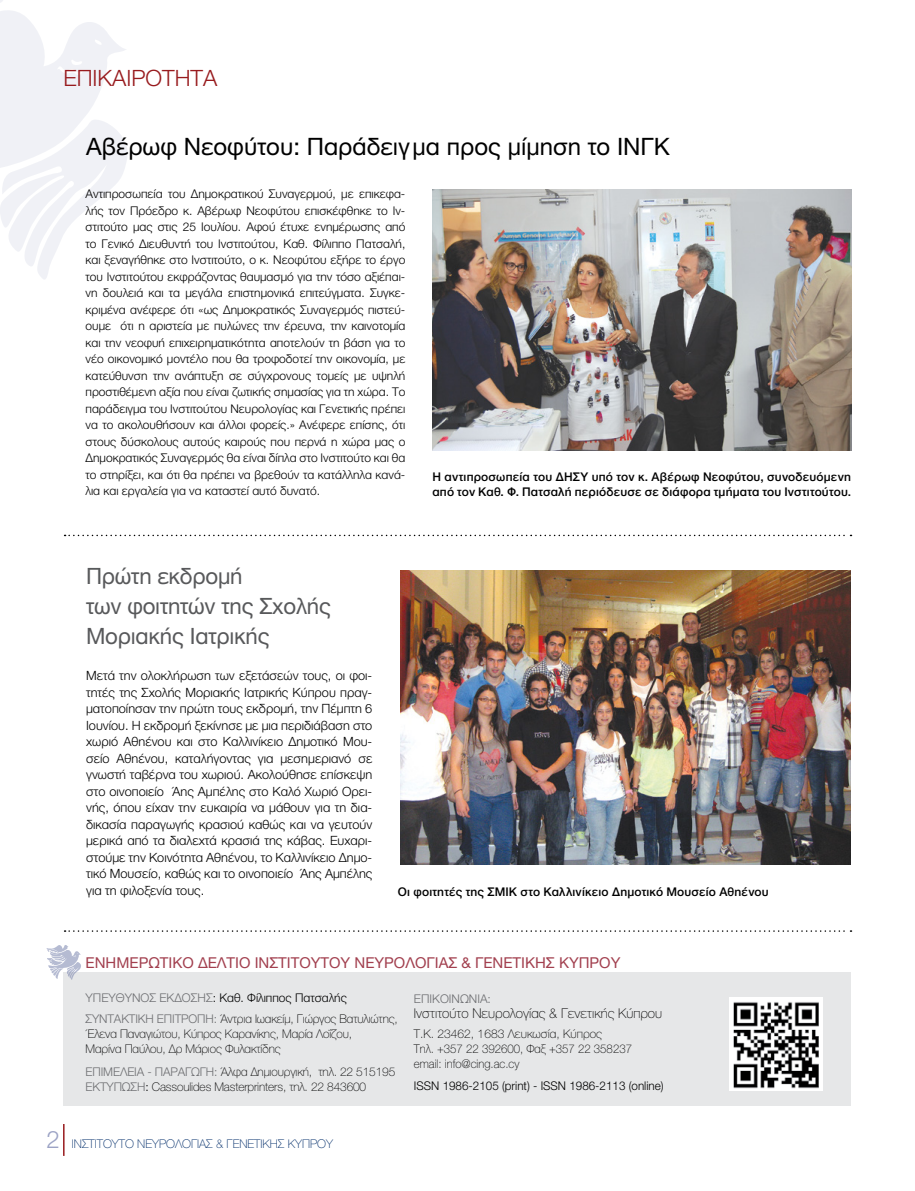
<style>
.page{position:relative;width:915px;height:1191px;background:#fff}
.page>*{position:absolute;margin:0;border:0;box-sizing:border-box;transform-origin:0 0}
.t1{font:24px "Ntitweights 04 Roman";color:#000}
.t2{font:300 24px "Ntitweights 03";color:#9ca3c5}
.t3{font:22.5px "Ntitweights 04 Roman";letter-spacing:-.01em;color:#58595b}
.t4{font:300 22.5px "Ntitweights 03";color:#981b1e}
.t5{font:15px "Ntitweights 04 Roman";color:#a2404f}
.t6{font:100 13.5px "Ntitweights 02";color:#000}
.t7{font:300 12.75px/16.5px "Ntitweights 03";color:#000;text-align:justify}
.t8{font:300 12px/16.5px "Ntitweights 03";color:#000;text-align:justify}
.t9{font:100 12px "Ntitweights 02";letter-spacing:-.01em;color:#000}
.keimeno_kanoniko_me{font:500 12px/15px "Ntitweights 05";letter-spacing:.015em;color:#000}
.t10{font:100 12px "Ntitweights 02";letter-spacing:-.01em;color:#000;scale:.95 1}
.t11{font:100 12px "Ntitweights 02";color:#002d6a}
.t12{font:300 12px "Ntitweights 03";color:#6d6e71}
.s1{color:#6d6e71}
.s2{font-family:"Ntitweights 03";font-weight:300;color:#6d6e71}
.s3{font-family:"Ntitweights 03";font-weight:300}
</style>
<div class="page">
<div style="left:63px;top:972px;width:787px;height:134px;background:#e6e7e8"></div>
<svg style="left:0;top:0;width:127px;height:279px"></svg>
<img style="left:432px;top:189px;width:418px;height:262px">
<img style="left:401px;top:570px;width:448px;height:294px">
<svg style="left:65px;top:534px;width:786px;height:2px"></svg>
<svg style="left:65px;top:930px;width:786px;height:2px"></svg>
<svg style="left:46px;top:945px;width:35px;height:35px"></svg>
<hr style="left:63px;top:1124px;width:1px;height:31px;background:#981b1e">
<img style="left:729px;top:997px;width:93px;height:93px">
<p class="t4" style="left:63px;top:65px;width:155px">ΕΠΙΚΑΙΡΟΤΗΤΑ</p>
<p class="t1" style="left:86px;top:133px;width:585px">Αβέρωφ Νεοφύτου: Παράδειγμα προς μίμηση το ΙΝΓΚ</p>
<p class="t8" style="left:86px;top:186px;width:321px">Αντιπροσωπεία του Δημοκρατικού Συναγερμού, με επικεφα&shy;λής τον Πρόεδρο κ. Αβέρωφ Νεοφύτου επισκέφθηκε το Ιν&shy;στιτούτο μας στις 25 Ιουλίου. Αφού έτυχε ενημέρωσης από το Γενικό Διευθυντή του Ινστιτούτου, Καθ. Φίλιππο Πατσαλή, και ξεναγήθηκε στο Ινστιτούτο, ο κ. Νεοφύτου εξήρε το έργο του Ινστιτούτου εκφράζοντας θαυμασμό για την τόσο αξιέπαι&shy;νη δουλειά και τα μεγάλα επιστημονικά επιτεύγματα. Συγκε&shy;κριμένα ανέφερε ότι «ως Δημοκρατικός Συναγερμός πιστεύ&shy;ουμε ότι η αριστεία με πυλώνες την έρευνα, την καινοτομία και την νεοφυή επιχειρηματικότητα αποτελούν τη βάση για το νέο οικονομικό μοντέλο που θα τροφοδοτεί την οικονομία, με κατεύθυνση την ανάπτυξη σε σύγχρονους τομείς με υψηλή προστιθέμενη αξία που είναι ζωτικής σημασίας για τη χώρα. Το παράδειγμα του Ινστιτούτου Νευρολογίας και Γενετικής πρέπει να το ακολουθήσουν και άλλοι φορείς.» Ανέφερε επίσης, ότι στους δύσκολους αυτούς καιρούς που περνά η χώρα μας ο Δημοκρατικός Συναγερμός θα είναι δίπλα στο Ινστιτούτο και θα το στηρίξει, και ότι θα πρέπει να βρεθούν τα κατάλληλα κανά&shy;λια και εργαλεία για να καταστεί αυτό δυνατό.</p>
<p class="keimeno_kanoniko_me" style="left:432px;top:469px;width:420px">H αντιπροσωπεία του ΔΗΣΥ υπό τον κ. Αβέρωφ Νεοφύτου, συνοδευόμενη από τον Καθ. Φ. Πατσαλή περιόδευσε σε διάφορα τμήματα του Ινστιτούτου.</p>
<p class="t3" style="left:86px;top:563px;width:158px">Πρώτη εκδρομή</p>
<p class="t3" style="left:86px;top:593px;width:246px">των φοιτητών της Σχολής</p>
<p class="t3" style="left:86px;top:623px;width:185px">Μοριακής Ιατρικής</p>
<p class="t7" style="left:86px;top:667px;width:288px">Μετά την ολοκλήρωση των εξετάσεών τους, οι φοι&shy;τητές της Σχολής Μοριακής Ιατρικής Κύπρου πραγ&shy;ματοποίησαν την πρώτη τους εκδρομή, την Πέμπτη 6<br>Ιουνίου. Η εκδρομή ξεκίνησε με μια περιδιάβαση στο χωριό Αθηένου και στο Καλλινίκειο Δημοτικό Μου&shy;σείο Αθηένου, καταλήγοντας για μεσημεριανό σε γνωστή ταβέρνα του χωριού. Ακολούθησε επίσκεψη στο οινοποιείο Άης Αμπέλης στο Καλό Χωριό Ορει&shy;νής, όπου είχαν την ευκαιρία να μάθουν για τη δια&shy;δικασία παραγωγής κρασιού καθώς και να γευτούν μερικά από τα διαλεχτά κρασιά της κάβας. Ευχαρι&shy;στούμε την Κοινότητα Αθηένου, το Καλλινίκειο Δημο&shy;τικό Μουσείο, καθώς και το οινοποιείο Άης Αμπέλης για τη φιλοξενία τους.</p>
<p class="keimeno_kanoniko_me" style="left:398px;top:884px;width:372px">Οι φοιτητές της ΣΜΙΚ στο Καλλινίκειο Δημοτικό Μουσείο Αθηένου</p>
<p class="t5" style="left:86px;top:954px;width:536px">ENHMΕΡΩΤΙΚΟ ΔΕΛΤΙΟ ΙΝΣΤΙΤΟΥΤΟΥ ΝΕΥΡΟΛΟΓΙΑΣ &amp; ΓΕΝΕΤΙΚΗΣ ΚΥΠΡΟΥ</p>
<p class="t8" style="left:86px;top:989px;width:263px"><span class="s1">ΥΠΕΥΘΥΝΟΣ ΕΚΔΟΣΗΣ</span>: Καθ. Φίλιππος Πατσαλής</p>
<p class="t9" style="left:86px;top:1012px;width:314px"><span class="s2">ΣΥΝΤΑΚΤΙΚΗ ΕΠΙΤΡΟΠΗ:</span> Άντρια Iωακείμ, Γιώργος Βατυλιώτης,</p>
<p class="t9" style="left:86px;top:1027px;width:268px">Έλενα Παναγιώτου, Κύπρος Καρανίκης, Μαρία Λοΐζου,</p>
<p class="t9" style="left:86px;top:1042px;width:196px">Μαρίνα Παύλου, Δρ Μάριος Φυλακτίδης</p>
<p class="t9" style="left:86px;top:1064px;width:311px"><span class="s2">EΠΙΜΕΛΕΙΑ - ΠΑΡΑΓΩΓΗ:</span> Άλφα Δημιουργική, τηλ. 22 515195</p>
<p class="t9" style="left:86px;top:1079px;width:282px"><span class="s2">ΕΚΤΥΠΩΣΗ</span><span class="s3">:</span> Cassoulides Masterprinters, τηλ. 22 843600</p>
<p class="t2" style="left:46px;top:1126px;width:15px">2</p>
<p class="t11" style="left:72px;top:1136px;width:262px">INΣΤΙΤΟΥΤΟ ΝΕΥΡΟΛΟΓΙΑΣ &amp; ΓΕΝΕΤΙΚΗΣ ΚΥΠΡΟΥ</p>
<p class="t12" style="left:414px;top:992px;width:78px">ΕΠΙΚΟΙΝΩΝΙΑ:</p>
<p class="t6" style="left:414px;top:1005px;width:250px">Iνστιτούτο Nευρολογίας &amp; Γενετικής Kύπρου</p>
<p class="t9" style="left:414px;top:1026px;width:189px">T.K. 23462, 1683 Λευκωσία, Kύπρος</p>
<p class="t10" style="left:414px;top:1041px;width:231px">Tηλ. +357 22 392600, Φαξ +357 22 358237</p>
<p class="t10" style="left:414px;top:1056px;width:113px">email: info@cing.ac.cy</p>
<p class="t8" style="left:414px;top:1077px;width:251px">ISSN 1986-2105 (print) - ISSN 1986-2113 (online)</p>
</div>
